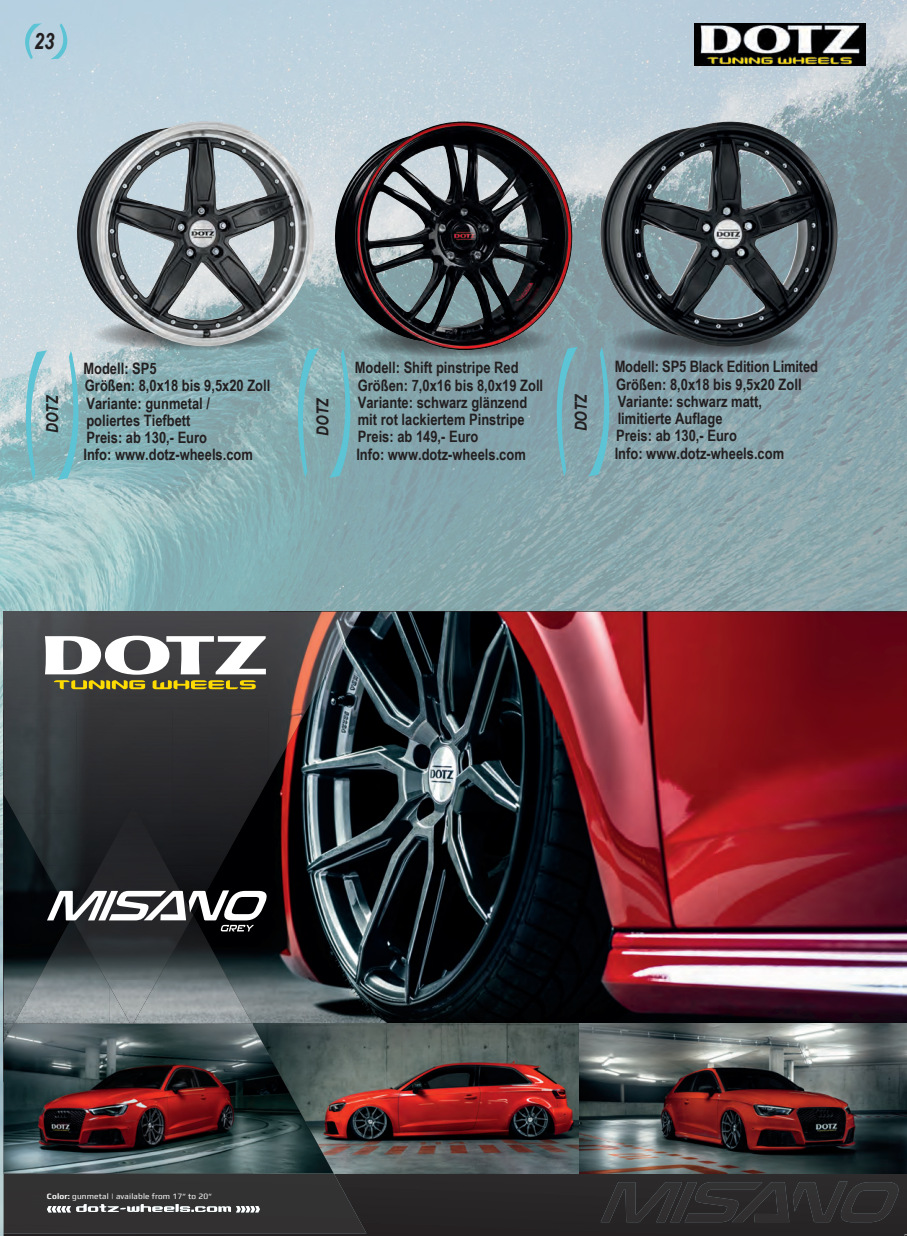
<style>
.page{position:relative;width:907px;height:1236px;background:#fff}
.page>*{position:absolute;margin:0;border:0;box-sizing:border-box;transform-origin:0 0}
.t1{font:italic 700 22.5px "Arial Narrow";color:#231f20}
.t2{font:italic 700 16.5px "Arial Narrow";letter-spacing:-.005em;color:#231f20}
.t3{font:700 15.75px/17.2px "Arial Narrow";color:#231f20}
.t4{font:8.25px "Play";letter-spacing:.02em;color:#fff}
.s1{font-weight:700}
</style>
<div class="page">
<img style="left:0;top:0;width:906px;height:1234px">
<svg style="left:556px;top:347px;width:53px;height:129px;background:#7ca8b2"></svg>
<svg style="left:25px;top:23px;width:42px;height:36px;background:#a5cedd"></svg>
<svg style="left:298px;top:348px;width:52px;height:130px;background:#7fb1b7"></svg>
<svg style="left:351px;top:324px;width:202px;height:33px"></svg>
<img style="left:332px;top:121px;width:242px;height:233px">
<img style="left:596px;top:122px;width:243px;height:235px">
<img style="left:694px;top:24px;width:171px;height:42px">
<img style="left:4px;top:612px;width:902px;height:412px">
<img style="left:4px;top:612px;width:357px;height:98px">
<img style="left:4px;top:710px;width:264px;height:104px">
<img style="left:268px;top:710px;width:39px;height:69px">
<img style="left:14px;top:814px;width:235px;height:52px">
<img style="left:43px;top:866px;width:177px;height:52px">
<img style="left:14px;top:918px;width:92px;height:106px">
<img style="left:157px;top:931px;width:95px;height:93px">
<img style="left:85px;top:805px;width:96px;height:85px">
<img style="left:72px;top:931px;width:121px;height:49px">
<img style="left:106px;top:980px;width:51px;height:44px">
<div style="left:4px;top:1173px;width:902px;height:63px;background:#282526"></div>
<img style="left:4px;top:1173px;width:362px;height:60px">
<img style="left:578px;top:1024px;width:328px;height:149px">
<img style="left:333px;top:1024px;width:245px;height:149px">
<img style="left:4px;top:1024px;width:329px;height:149px">
<svg style="left:47px;top:890px;width:221px;height:41px"></svg>
<img style="left:682px;top:1182px;width:2px;height:40px">
<img style="left:847px;top:1182px;width:53px;height:40px">
<img style="left:684px;top:1182px;width:47px;height:40px">
<img style="left:600px;top:1182px;width:82px;height:40px">
<img style="left:792px;top:1181px;width:55px;height:41px">
<img style="left:731px;top:1182px;width:57px;height:40px">
<svg style="left:45px;top:636px;width:221px;height:53px"></svg>
<img style="left:76px;top:1204px;width:141px;height:8px">
<img style="left:47px;top:1206px;width:24px;height:6px">
<img style="left:236px;top:1206px;width:24px;height:6px">
<svg style="left:906px;top:912px;width:1px;height:17px"></svg>
<svg style="left:26px;top:350px;width:52px;height:130px;background:#95c3ca"></svg>
<svg style="left:93px;top:318px;width:201px;height:32px"></svg>
<img style="left:77px;top:121px;width:238px;height:226px">
<svg style="left:0;top:0;width:5px;height:5px"></svg>
<h1 class="t1" style="left:34px;top:24px;width:22px">23</h1>
<p class="t3" style="left:354px;top:358px;width:190px">Modell: Shift pinstripe Red<br>Größen: 7,0x16 bis 8,0x19 Zoll<br>Variante: schwarz glänzend mit rot lackiertem Pinstripe<br>Preis: ab 149,- Euro<br>Info: www.dotz-wheels.com</p>
<p class="t3" style="left:83px;top:359px;width:188px">Modell: SP5<br>Größen: 8,0x18 bis 9,5x20 Zoll<br>Variante: gunmetal /<br>poliertes Tiefbett<br>Preis: ab 130,- Euro<br>Info: www.dotz-wheels.com</p>
<p class="t2" style="left:40px;top:433px;width:39px;rotate:-90deg">DOTZ</p>
<p class="t2" style="left:568px;top:431px;width:39px;rotate:-90deg">DOTZ</p>
<p class="t2" style="left:310px;top:436px;width:39px;rotate:-90deg">DOTZ</p>
<p class="t3" style="left:614px;top:357px;width:205px">Modell: SP5 Black Edition Limited<br>Größen: 8,0x18 bis 9,5x20 Zoll<br>Variante: schwarz matt,<br>limitierte Auflage<br>Preis: ab 130,- Euro<br>Info: www.dotz-wheels.com</p>
<p class="t4" style="left:47px;top:1192px;width:166px"><span class="s1">Color:</span> gunmetal | available from 17“ to 20“</p>
</div>
